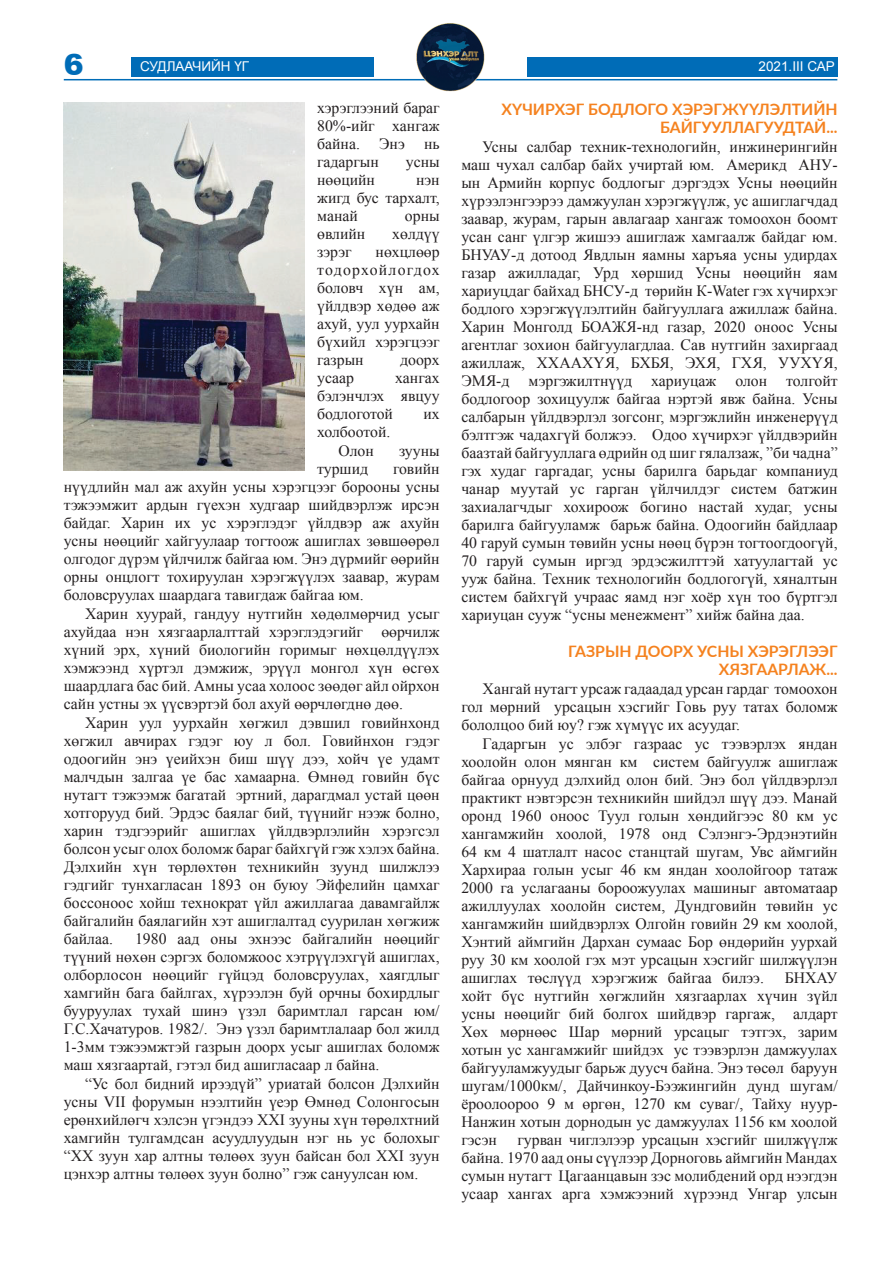
<style>
.page{position:relative;width:893px;height:1263px;background:#fff}
.page>*{position:absolute;margin:0;border:0;box-sizing:border-box;transform-origin:0 0}
.t1{font:900 29.7px "Mogul Arial";color:#006cb7}
.text{font:15.75px/18px "Mogul Times New Roman";color:#231f20;text-align:justify}
.text-2{font:700 15.75px/18px "Lato";color:#f5821f;text-align:right}
.t2{font:13.5px "Arial";color:#fff}
</style>
<div class="page">
<hr style="left:64px;top:79px;width:773px;height:1px;background:#006cb7">
<div style="left:527px;top:58px;width:310px;height:19px;background:#006cb7"></div>
<div style="left:131px;top:58px;width:242px;height:19px;background:#006cb7"></div>
<img style="left:414px;top:23px;width:73px;height:69px">
<img style="left:64px;top:102px;width:240px;height:369px">
<h1 class="t1" style="left:64px;top:48px;width:21px">6</h1>
<p class="t2" style="left:140px;top:57px;width:110px">СУДЛААЧИЙН ҮГ</p>
<p class="t2" style="left:758px;top:57px;width:78px">2021.III САР</p>
<p class="text" style="left:317px;top:98px;width:124px">хэрэглээний бараг 80%-ийг хангаж байна. Энэ нь гадаргын</p>
<p class="text-2" style="left:502px;top:99px;width:338px">ХҮЧИРХЭГ БОДЛОГО ХЭРЭГЖҮҮЛЭЛТИЙН<br>БАЙГУУЛЛАГУУДТАЙ...</p>
<p class="text" style="left:461px;top:137px;width:378px;text-indent:21px">Усны салбар техник-технологийн, инжинерингийн маш чухал салбар байх учиртай юм. Америкд АНУ&shy;ын Армийн корпус бодлогыг дэргэдэх Усны нөөцийн хүрээлэнгээрээ дамжуулан хэрэгжүүлж, ус ашиглагчдад заавар, журам, гарын авлагаар хангаж томоохон боомт усан санг үлгэр жишээ ашиглаж хамгаалж байдаг юм.<br>БНУАУ-д дотоод Явдлын яамны харъяа усны удирдах газар ажилладаг, Урд хөршид Усны нөөцийн яам хариуцдаг байхад БНСУ-д төрийн К-Water гэх хүчирхэг бодлого хэрэгжүүлэлтийн байгууллага ажиллаж байна.<br>Харин Монголд БОАЖЯ-нд газар, 2020 оноос Усны агентлаг зохион байгуулагдлаа. Сав нутгийн захиргаад ажиллаж, ХХААХҮЯ, БХБЯ, ЭХЯ, ГХЯ, УУХҮЯ, ЭМЯ-д мэргэжилтнүүд хариуцаж олон толгойт бодлогоор зохицуулж байгаа нэртэй явж байна. Усны салбарын үйлдвэрлэл зогсонг, мэргэжлийн инженерүүд бэлтгэж чадахгүй болжээ. Одоо хүчирхэг үйлдвэрийн баазтай байгууллага өдрийн од шиг гялалзаж, ”би чадна” гэх худаг гаргадаг, усны барилга барьдаг компаниуд чанар муутай ус гарган үйлчилдэг систем батжин захиалагчдыг хохироож богино настай худаг, усны барилга байгууламж барьж байна. Одоогийн байдлаар 40 гаруй сумын төвийн усны нөөц бүрэн тогтоогдоогүй, 70 гаруй сумын иргэд эрдэсжилттэй хатуулагтай ус ууж байна. Техник технологийн бодлогогүй, хяналтын систем байхгүй учраас яамд нэг хоёр хүн тоо бүртгэл хариуцан сууж “усны менежмент” хийж байна даа.</p>
<p class="text-2" style="left:568px;top:642px;width:271px">ГАЗРЫН ДООРХ УСНЫ ХЭРЭГЛЭЭГ<br>ХЯЗГААРЛАЖ...</p>
<p class="text" style="left:461px;top:680px;width:378px;text-indent:21px">Хангай нутагт урсаж гадаадад урсан гардаг томоохон гол мөрний урсацын хэсгийг Говь руу татах боломж бололцоо бий юу? гэж хүмүүс их асуудаг.</p>
<p class="text" style="left:461px;top:734px;width:378px;text-indent:21px">Гадаргын ус элбэг газраас ус тээвэрлэх яндан хоолойн олон мянган км систем байгуулж ашиглаж байгаа орнууд дэлхийд олон бий. Энэ бол үйлдвэрлэл практикт нэвтэрсэн техникийн шийдэл шүү дээ. Манай оронд 1960 оноос Туул голын хөндийгээс 80 км ус хангамжийн хоолой, 1978 онд Сэлэнгэ-Эрдэнэтийн 64 км 4 шатлалт насос станцтай шугам, Увс аймгийн Хархираа голын усыг 46 км яндан хоолойгоор татаж 2000 га услагааны бороожуулах машиныг автоматаар ажиллуулах хоолойн систем, Дундговийн төвийн ус хангамжийн шийдвэрлэх Олгойн говийн 29 км хоолой, Хэнтий аймгийн Дархан сумаас Бор өндөрийн уурхай руу 30 км хоолой гэх мэт урсацын хэсгийг шилжүүлэн ашиглах төслүүд хэрэгжиж байгаа билээ.</p>
<p class="text" style="left:406px;top:152px;width:35px">усны</p>
<p class="text" style="left:317px;top:170px;width:59px">нөөцийн</p>
<p class="text" style="left:317px;top:170px;width:124px;text-indent:99px">нэн жигд бус тархалт, манай</p>
<p class="text" style="left:405px;top:206px;width:36px">орны</p>
<p class="text" style="left:317px;top:224px;width:50px">өвлийн</p>
<p class="text" style="left:392px;top:224px;width:49px">хөлдүү</p>
<p class="text" style="left:317px;top:242px;width:36px">зэрэг</p>
<p class="text" style="left:317px;top:242px;width:124px;text-indent:58px">нөхцлөөр тодорхойлогдох боловч хүн ам, үйлдвэр хөдөө аж ахуй, уул уурхайн бүхийл хэрэгцээг газрын</p>
<p class="text" style="left:400px;top:350px;width:41px">доорх</p>
<p class="text" style="left:317px;top:368px;width:38px">усаар</p>
<p class="text" style="left:317px;top:368px;width:124px;text-indent:78px">хангах бэлэнчлэх явцуу бодлоготой</p>
<p class="text" style="left:423px;top:404px;width:18px">их</p>
<p class="text" style="left:317px;top:422px;width:75px">холбоотой.</p>
<p class="text" style="left:338px;top:441px;width:37px">Олон</p>
<p class="text" style="left:399px;top:441px;width:42px">зууны</p>
<p class="text" style="left:317px;top:459px;width:52px">туршид</p>
<p class="text" style="left:64px;top:459px;width:377px;text-indent:329px">говийн нүүдлийн мал аж ахуйн усны хэрэгцээг борооны усны тэжээмжит ардын гүехэн худгаар шийдвэрлэж ирсэн байдаг. Харин их ус хэрэглэдэг үйлдвэр аж ахуйн усны нөөцийг хайгуулаар тогтоож ашиглах зөвшөөрөл олгодог дүрэм үйлчилж байгаа юм. Энэ дүрмийг өөрийн орны онцлогт тохируулан хэрэгжүүлэх заавар, журам боловсруулах шаардага тавигдаж байгаа юм.</p>
<p class="text" style="left:64px;top:604px;width:377px;text-indent:21px">Харин хуурай, гандуу нутгийн хөдөлмөрчид усыг ахуйдаа нэн хязгаарлалттай хэрэглэдэгийг өөрчилж хүний эрх, хүний биологийн горимыг нөхцөлдүүлэх хэмжээнд хүртэл дэмжиж, эрүүл монгол хүн өсгөх шаардлага бас бий. Амны усаа холоос зөөдөг айл ойрхон сайн устны эх үүсвэртэй бол ахуй өөрчлөгднө дөө.</p>
<p class="text" style="left:64px;top:713px;width:377px;text-indent:21px">Харин уул уурхайн хөгжил дэвшил говийнхонд хөгжил авчирах гэдэг юу л бол. Говийнхон гэдэг одоогийн энэ үеийхэн биш шүү дээ, хойч үе удамт малчдын залгаа үе бас хамаарна. Өмнөд говийн бүс нутагт тэжээмж багатай эртний, дарагдмал устай цөөн хотгорууд бий. Эрдэс баялаг бий, түүнийг нээж болно, харин тэдгээрийг ашиглах үйлдвэрлэлийн хэрэгсэл болсон усыг олох боломж бараг байхгүй гэж хэлэх байна.<br>Дэлхийн хүн төрлөхтөн техникийн зуунд шилжлээ гэдгийг тунхагласан 1893 он буюу Эйфелийн цамхаг боссоноос хойш технократ үйл ажиллагаа давамгайлж байгалийн баялагийн хэт ашиглалтад суурилан хөгжиж байлаа.</p>
<p class="text" style="left:64px;top:929px;width:377px;text-indent:71px">1980 аад оны эхнээс байгалийн нөөцийг түүний нөхөн сэргэх боломжоос хэтрүүлэхгүй ашиглах, олборлосон нөөцийг гүйцэд боловсруулах, хаягдлыг хамгийн бага байлгах, хүрээлэн буй орчны бохирдлыг бууруулах тухай шинэ үзэл баримтлал гарсан юм/ Г.С.Хачатуров. 1982/. Энэ үзэл баримтлалаар бол жилд 1-3мм тэжээмжтэй газрын доорх усыг ашиглах боломж маш хязгаартай, гэтэл бид ашигласаар л байна.</p>
<p class="text" style="left:64px;top:1074px;width:377px;text-indent:21px">“Ус бол бидний ирээдүй” уриатай болсон Дэлхийн усны VII форумын нээлтийн үеэр Өмнөд Солонгосын ерөнхийлөгч хэлсэн үгэндээ XXI зууны хүн төрөлхтний хамгийн тулгамдсан асуудлуудын нэг нь ус болохыг “XX зуун хар алтны төлөөх зуун байсан бол XXI зуун цэнхэр алтны төлөөх зуун болно” гэж сануулсан юм.</p>
<p class="text" style="left:461px;top:968px;width:378px;text-indent:323px">БНХАУ хойт бүс нутгийн хөгжлийн хязгаарлах хүчин зүйл усны нөөцийг бий болгох шийдвэр гаргаж, алдарт Хөх мөрнөөс Шар мөрний урсацыг тэтгэх, зарим хотын ус хангамжийг шийдэх ус тээвэрлэн дамжуулах байгууламжуудыг барьж дуусч байна. Энэ төсөл баруун шугам/1000км/, Дайчинкоу-Бээжингийн дунд шугам/ ёроолоороо 9 м өргөн, 1270 км суваг/, Тайху нуур-Нанжин хотын дорнодын ус дамжуулах 1156 км хоолой гэсэн</p>
<p class="text" style="left:461px;top:1130px;width:378px;text-indent:56px">гурван чиглэлээр урсацын хэсгийг шилжүүлж байна. 1970 аад оны сүүлээр Дорноговь аймгийн Мандах сумын нутагт Цагаанцавын зэс молибдений орд нээгдэн усаар хангах арга хэмжээний хүрээнд Унгар улсын</p>
</div>
